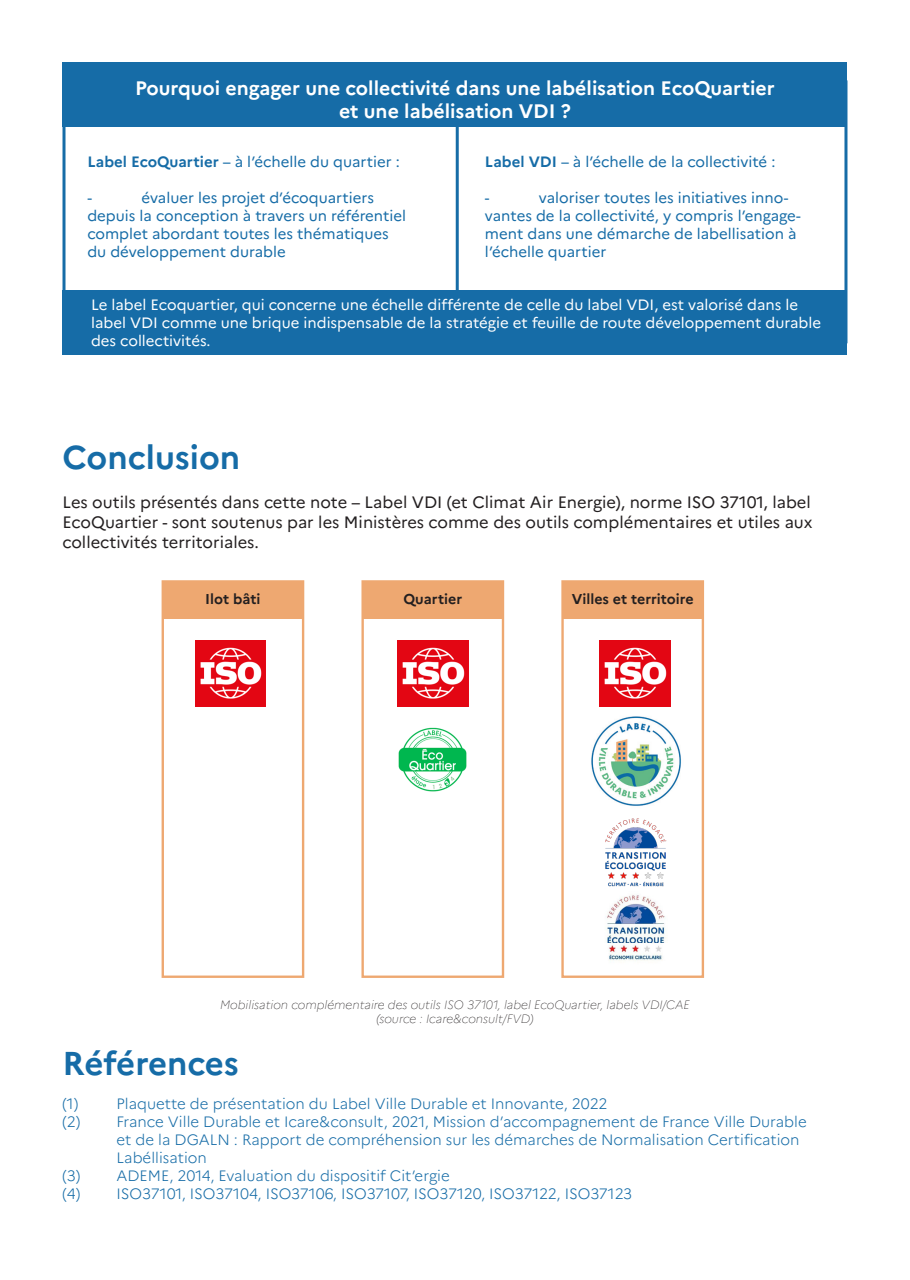
<style>
.page{position:relative;width:910px;height:1280px;background:#fff}
.page>*{position:absolute;margin:0;border:0;box-sizing:border-box;transform-origin:0 0}
.Titre{font:700 33px "Marianne";color:#166ca7}
.Titre-2{font:700 19.5px "Marianne";color:#fff}
.Style_de_paragraphe{font:16.5px/19.8px "Marianne";color:#231f20;text-align:justify}
.Texte{font:300 15px "Marianne";color:#166ca7}
.Texte_2{font:15px/18px "Marianne";color:#166ca7}
.Texte_2-2{font:15px/18px "Marianne";color:#fff}
.Titre-3{font:700 14.25px "Marianne";color:#231f20}
.t1{font:italic 100 12px "Marianne";color:#231f20}
.s1{font-weight:700}
</style>
<div class="page">
<div style="left:162px;top:580px;width:142px;height:398px;border:2px solid #eea871"></div>
<div style="left:361px;top:580px;width:143px;height:398px;border:2px solid #eea871"></div>
<div style="left:163px;top:581px;width:140px;height:38px;background:#eea871"></div>
<div style="left:363px;top:581px;width:140px;height:38px;background:#eea871"></div>
<div style="left:561px;top:580px;width:143px;height:398px;border:2px solid #eea871"></div>
<div style="left:563px;top:581px;width:140px;height:38px;background:#eea871"></div>
<img style="left:605px;top:895px;width:62px;height:49px">
<img style="left:609px;top:944px;width:54px;height:17px">
<div style="left:63px;top:63px;width:784px;height:64px;background:#166ca7"></div>
<hr style="left:456px;top:95px;width:3px;height:242px;background:#166ca7">
<div style="left:63px;top:290px;width:784px;height:65px;background:#166ca7"></div>
<hr style="left:63px;top:92px;width:3px;height:263px;background:#166ca7">
<hr style="left:844px;top:80px;width:3px;height:263px;background:#166ca7">
<img style="left:605px;top:818px;width:62px;height:69px">
<img style="left:398px;top:727px;width:69px;height:65px">
<img style="left:195px;top:641px;width:71px;height:65px">
<img style="left:397px;top:641px;width:71px;height:65px">
<img style="left:599px;top:641px;width:71px;height:65px">
<img style="left:591px;top:716px;width:90px;height:90px">
<p class="Titre-2" style="left:135px;top:73px;width:641px">Pourquoi engager une collectivité dans une labélisation EcoQuartier</p>
<p class="Titre-2" style="left:339px;top:96px;width:233px">et une labélisation VDI ?</p>
<p class="Texte_2" style="left:87px;top:151px;width:314px"><span class="s1">Label EcoQuartier</span> – à l’échelle du quartier :</p>
<p class="Texte_2" style="left:87px;top:187px;width:6px">-</p>
<p class="Texte_2" style="left:87px;top:187px;width:320px;text-indent:54px">évaluer les projet d’écoquartiers depuis la conception à travers un référentiel complet abordant toutes les thématiques du développement durable</p>
<p class="Texte_2" style="left:485px;top:151px;width:292px"><span class="s1">Label VDI</span> – à l’échelle de la collectivité :</p>
<p class="Texte_2" style="left:485px;top:187px;width:6px">-</p>
<p class="Texte_2" style="left:485px;top:187px;width:317px;text-indent:54px">valoriser toutes les initiatives inno&shy;vantes de la collectivité, y compris l’engage&shy;ment dans une démarche de labellisation à l’échelle quartier</p>
<p class="Texte_2-2" style="left:91px;top:295px;width:732px">Le label Ecoquartier, qui concerne une échelle différente de celle du label VDI, est valorisé dans le label VDI comme une brique indispensable de la stratégie et feuille de route développement durable des collectivités.</p>
<p class="Titre" style="left:63px;top:432px;width:179px">Conclusion</p>
<p class="Style_de_paragraphe" style="left:63px;top:491px;width:751px">Les outils présentés dans cette note – Label VDI (et Climat Air Energie), norme ISO 37101, label EcoQuartier - sont soutenus par les Ministères comme des outils complémentaires et utiles aux collectivités territoriales.</p>
<p class="Titre-3" style="left:205px;top:587px;width:57px">Ilot bâti</p>
<p class="Titre-3" style="left:403px;top:587px;width:60px">Quartier</p>
<p class="Titre-3" style="left:572px;top:587px;width:123px">Villes et territoire</p>
<p class="t1" style="left:220px;top:995px;width:471px">Mobilisation complémentaire des outils ISO 37101, label EcoQuartier, labels VDI/CAE</p>
<p class="t1" style="left:377px;top:1010px;width:158px">(source : Icare&amp;consult/FVD)</p>
<p class="Titre" style="left:63px;top:1038px;width:178px">Références</p>
<p class="Texte" style="left:63px;top:1092px;width:17px">(1)</p>
<p class="Texte" style="left:117px;top:1092px;width:492px">Plaquette de présentation du Label Ville Durable et Innovante, 2022</p>
<p class="Texte" style="left:63px;top:1110px;width:19px">(2)</p>
<p class="Texte" style="left:117px;top:1110px;width:692px">France Ville Durable et Icare&amp;consult, 2021, Mission d’accompagnement de France Ville Durable</p>
<p class="Texte" style="left:117px;top:1128px;width:685px">et de la DGALN : Rapport de compréhension sur les démarches de Normalisation Certification</p>
<p class="Texte" style="left:117px;top:1146px;width:92px">Labéllisation</p>
<p class="Texte" style="left:63px;top:1164px;width:19px">(3)</p>
<p class="Texte" style="left:117px;top:1164px;width:335px">ADEME, 2014, Evaluation du dispositif Cit’ergie</p>
<p class="Texte" style="left:63px;top:1182px;width:19px">(4)</p>
<p class="Texte" style="left:117px;top:1182px;width:517px">ISO37101, ISO37104, ISO37106, ISO37107, ISO37120, ISO37122, ISO37123</p>
</div>
